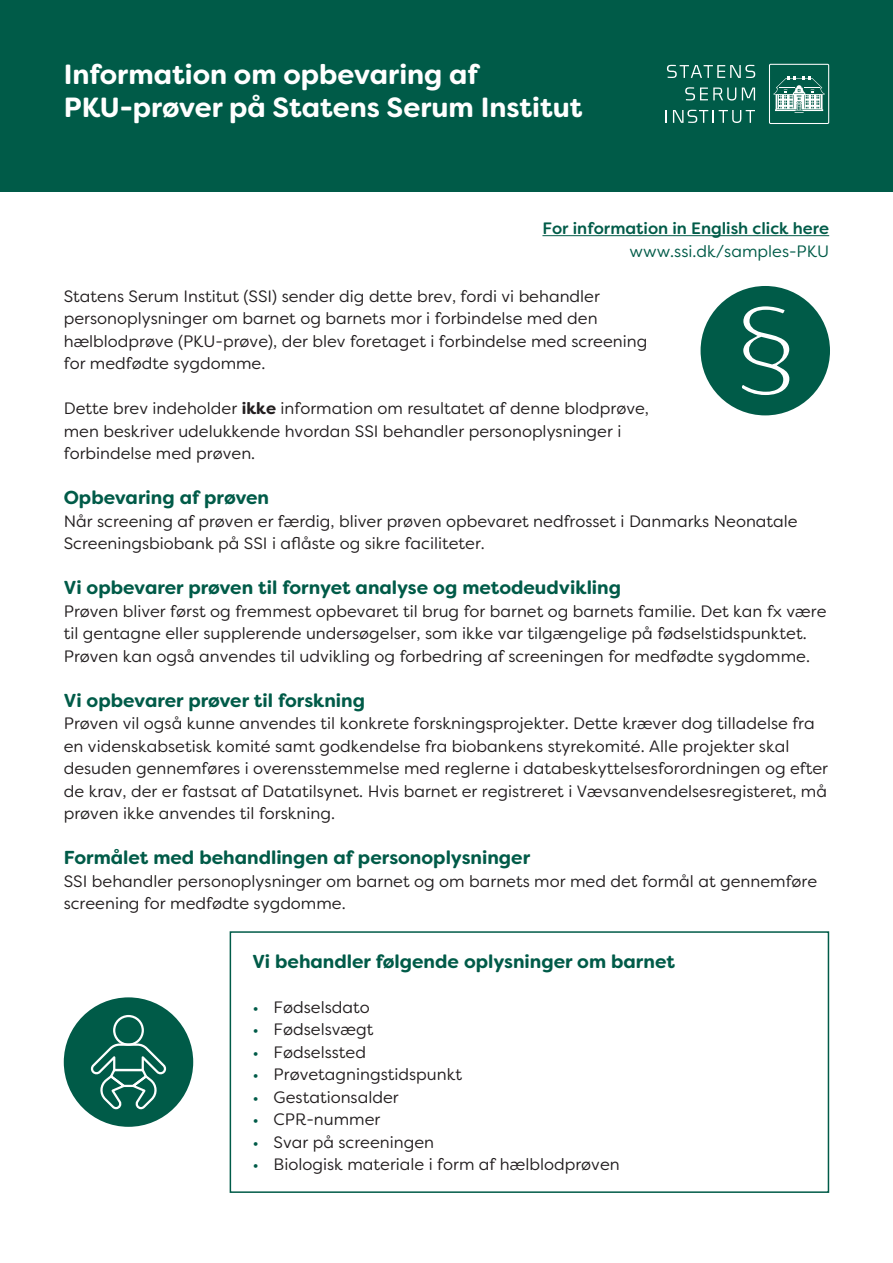
<style>
.page{position:relative;width:893px;height:1263px;background:#fff}
.page>*{position:absolute;margin:0;border:0;box-sizing:border-box;transform-origin:0 0}
.t1{font:700 27.75px "Filson Soft";color:#fff}
.H2_kopi{font:700 18.75px "Filson Soft";color:#005b48}
.brødtekst{font:16.5px/22.5px "Filson Soft";color:#231f20}
.brødtekst_kopi{font:16.5px "Filson Soft";color:#231f20}
.brødtekst-2{font:500 16.5px "Filson Soft";color:#005b48}
.brødtekst-3{font:16.5px "Filson Soft";color:#005b48}
.s1{font-weight:700}
.s2{color:#005b48}
</style>
<div class="page">
<div style="left:0;top:0;width:893px;height:191px;background:#005b48"></div>
<hr style="left:542px;top:235px;width:287px;height:1px;background:#005b48">
<div style="left:769px;top:64px;width:60px;height:60px;border:1px solid #fff"></div>
<svg style="left:773px;top:76px;width:52px;height:37px"></svg>
<svg style="left:667px;top:65px;width:88px;height:13px"></svg>
<svg style="left:742px;top:88px;width:13px;height:12px"></svg>
<svg style="left:685px;top:87px;width:51px;height:14px"></svg>
<svg style="left:666px;top:110px;width:1px;height:13px"></svg>
<svg style="left:673px;top:110px;width:82px;height:13px"></svg>
<div style="left:230px;top:931px;width:599px;height:262px;border:2px solid #005b48"></div>
<div style="left:64px;top:997px;width:129px;height:130px;background:#005b48;border-radius:50%"></div>
<svg style="left:91px;top:1042px;width:75px;height:67px"></svg>
<div style="left:113px;top:1015px;width:31px;height:31px;border:2px solid #fff;border-radius:50%"></div>
<div style="left:701px;top:286px;width:129px;height:129px;background:#005b48;border-radius:50%"></div>
<svg style="left:741px;top:306px;width:49px;height:89px"></svg>
<h1 class="t1" style="left:64px;top:56px;width:416px">Information om opbevaring af</h1>
<h1 class="t1" style="left:64px;top:90px;width:520px">PKU-prøver på Statens Serum Institut</h1>
<p class="brødtekst-2" style="left:542px;top:218px;width:288px">For information in English click here</p>
<p class="brødtekst-3" style="left:629px;top:240px;width:201px">www.ssi.dk/samples-PKU</p>
<p class="brødtekst" style="left:64px;top:284px;width:585px">Statens Serum Institut (SSI) sender dig dette brev, fordi vi behandler personoplysninger om barnet og barnets mor i forbindelse med den hælblodprøve (PKU-prøve), der blev foretaget i forbindelse med screening</p>
<p class="brødtekst" style="left:64px;top:352px;width:203px">for medfødte sygdomme.</p>
<p class="brødtekst" style="left:64px;top:397px;width:587px">Dette brev indeholder <span class="s1">ikke</span> information om resultatet af denne blodprøve, men beskriver udelukkende hvordan SSI behandler personoplysninger i</p>
<p class="brødtekst" style="left:64px;top:442px;width:193px">forbindelse med prøven.</p>
<h2 class="H2_kopi" style="left:64px;top:485px;width:207px">Opbevaring af prøven</h2>
<p class="brødtekst" style="left:64px;top:509px;width:735px">Når screening af prøven er færdig, bliver prøven opbevaret nedfrosset i Danmarks Neonatale<br>Screeningsbiobank på SSI i aflåste og sikre faciliteter.</p>
<h2 class="H2_kopi" style="left:64px;top:575px;width:559px">Vi opbevarer prøven til fornyet analyse og metodeudvikling</h2>
<p class="brødtekst" style="left:64px;top:599px;width:764px">Prøven bliver først og fremmest opbevaret til brug for barnet og barnets familie. Det kan fx være til gentagne eller supplerende undersøgelser, som ikke var tilgængelige på fødselstidspunktet.<br>Prøven kan også anvendes til udvikling og forbedring af screeningen for medfødte sygdomme.</p>
<h2 class="H2_kopi" style="left:64px;top:688px;width:303px">Vi opbevarer prøver til forskning</h2>
<p class="brødtekst" style="left:64px;top:712px;width:766px">Prøven vil også kunne anvendes til konkrete forskningsprojekter. Dette kræver dog tilladelse fra en videnskabsetisk komité samt godkendelse fra biobankens styrekomité. Alle projekter skal desuden gennemføres i overensstemmelse med reglerne i databeskyttelsesforordningen og efter de krav, der er fastsat af Datatilsynet. Hvis barnet er registreret i Vævsanvendelsesregisteret, må prøven ikke anvendes til forskning.</p>
<h2 class="H2_kopi" style="left:64px;top:845px;width:468px">Formålet med behandlingen af personoplysninger</h2>
<p class="brødtekst" style="left:64px;top:869px;width:755px">SSI behandler personoplysninger om barnet og om barnets mor med det formål at gennemføre screening for medfødte sygdomme.</p>
<h2 class="H2_kopi" style="left:252px;top:949px;width:424px">Vi behandler følgende oplysninger om barnet</h2>
<p class="brødtekst_kopi" style="left:252px;top:996px;width:119px"><span class="s2">•</span> Fødselsdato</p>
<p class="brødtekst_kopi" style="left:252px;top:1019px;width:123px"><span class="s2">•</span> Fødselsvægt</p>
<p class="brødtekst_kopi" style="left:252px;top:1041px;width:115px"><span class="s2">•</span> Fødselssted</p>
<p class="brødtekst_kopi" style="left:252px;top:1064px;width:211px"><span class="s2">•</span> Prøvetagningstidspunkt</p>
<p class="brødtekst_kopi" style="left:252px;top:1086px;width:148px"><span class="s2">•</span> Gestationsalder</p>
<p class="brødtekst_kopi" style="left:252px;top:1109px;width:130px"><span class="s2">•</span> CPR-nummer</p>
<p class="brødtekst_kopi" style="left:252px;top:1131px;width:183px"><span class="s2">•</span> Svar på screeningen</p>
<p class="brødtekst_kopi" style="left:252px;top:1154px;width:369px"><span class="s2">•</span> Biologisk materiale i form af hælblodprøven</p>
</div>
